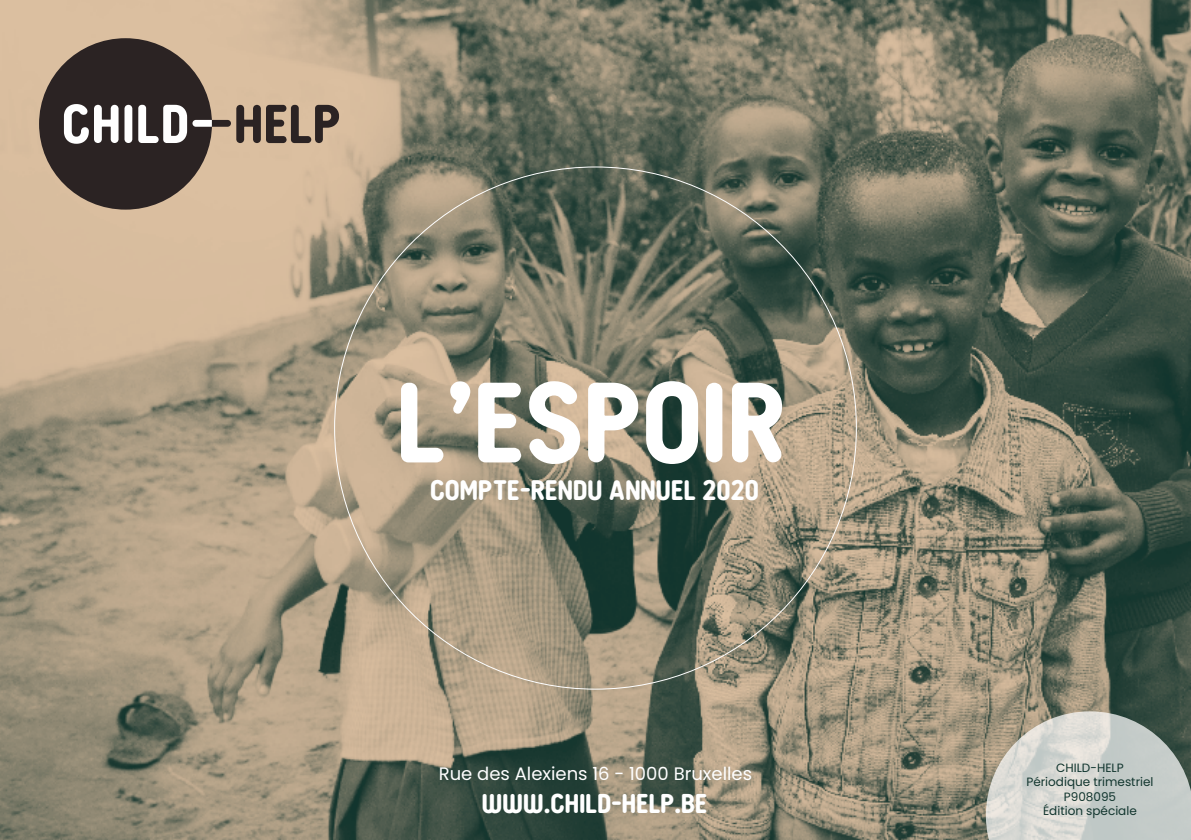
<style>
.page{position:relative;width:1191px;height:840px;background:#fff}
.page>*{position:absolute;margin:0;border:0;box-sizing:border-box;transform-origin:0 0}
.t1{font:700 112.8px "Budokan Rounded";color:#fff}
.t2{font:700 28px "Budokan Rounded";color:#fff}
.t3{font:700 27px "Budokan Rounded";color:#fff}
.t4{font:18px "Poppins";color:#fff}
.t5{font:12px/14.4px "Poppins";color:#11352e;text-align:center}
</style>
<div class="page">
<img style="left:0;top:0;width:1191px;height:839px">
<div style="left:39px;top:38px;width:173px;height:171px;background:#2b2323;border-radius:50%"></div>
<svg style="left:64px;top:104px;width:68px;height:40px"></svg>
<svg style="left:138px;top:105px;width:201px;height:38px"></svg>
<svg style="left:986px;top:711px;width:205px;height:128px;background:#bfc2bc"></svg>
<h1 class="t1" style="left:401px;top:360px;width:390px">L’ESPOIR</h1>
<h2 class="t2" style="left:431px;top:474px;width:330px">COMPTE-RENDU ANNUEL 2020</h2>
<h3 class="t4" style="left:439px;top:763px;width:315px">Rue des Alexiens 16 - 1000 Bruxelles</h3>
<h3 class="t3" style="left:483px;top:787px;width:227px">WWW.CHILD-HELP.BE</h3>
<p class="t5" style="left:1026px;top:760px;width:129px">CHILD-HELP<br>Périodique trimestriel<br>P908095<br>Édition spéciale</p>
</div>
